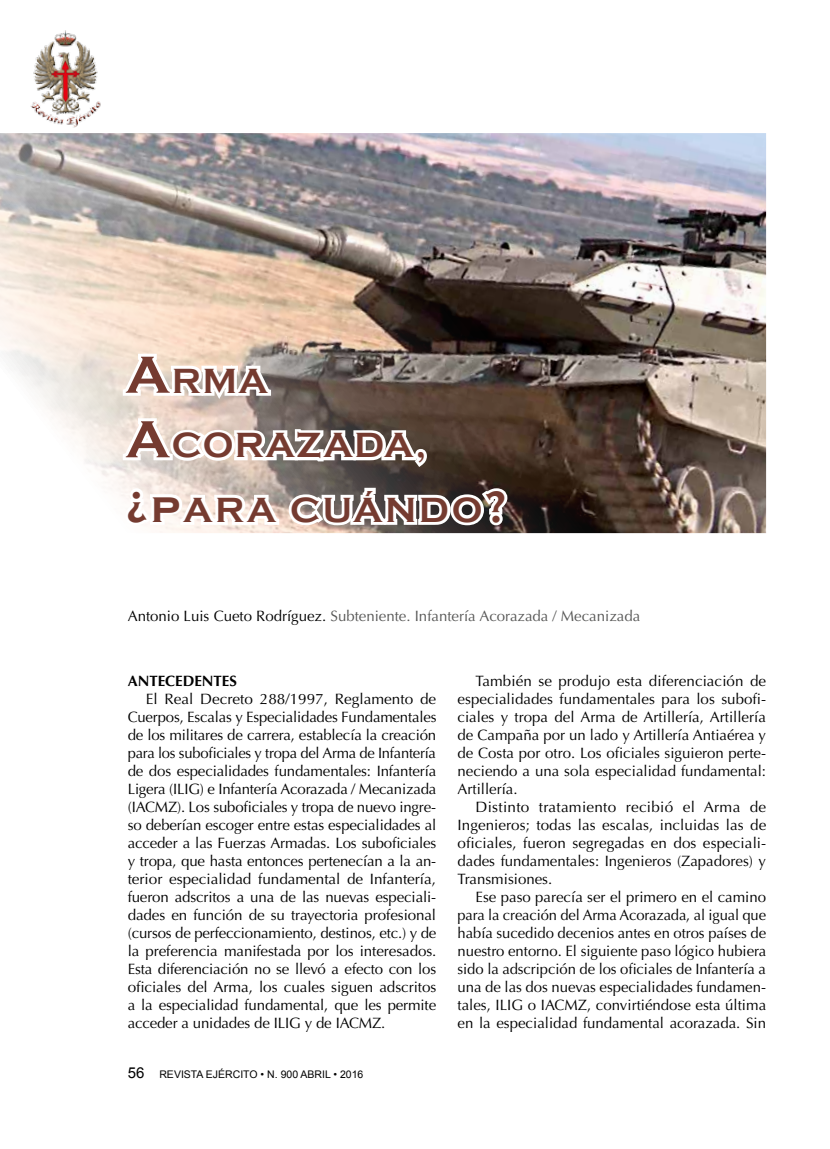
<style>
.page{position:relative;width:830px;height:1149px;background:#fff}
.page>*{position:absolute;margin:0;border:0;box-sizing:border-box;transform-origin:0 0}
.t1{font:700 36px/64.5px "Copperplate Gothic";letter-spacing:.04em;color:#753b30}
.t2{font:15px/18px "Optima LT Std";color:#000;text-align:justify}
.t3{font:15px "Optima LT Std";color:#575756}
.t4{font:700 15px "Optima LT Std";color:#000}
.t5{font:10.5px "Arial";color:#000}
.s1{font-size:54px}
.s2{font-size:45px}
.s3{color:#000}
.s4{font-size:15px}
</style>
<div class="page">
<img style="left:30px;top:30px;width:71px;height:98px">
<img style="left:0;top:133px;width:765px;height:400px">
<svg style="left:118px;top:350px;width:156px;height:55px"></svg>
<svg style="left:118px;top:415px;width:394px;height:115px"></svg>
<h1 class="t1" style="left:125px;top:349px;width:383px"><span class="s1">A</span>RMA<br><span class="s1">A</span>CORAZADA, <span class="s2">¿p</span>ARA CUÁNDO<span class="s2">?</span></h1>
<p class="t3" style="left:128px;top:606px;width:513px"><span class="s3">Antonio Luis Cueto Rodríguez.</span> Subteniente. Infantería Acorazada / Mecanizada</p>
<p class="t4" style="left:128px;top:672px;width:111px">ANTECEDENTES</p>
<p class="t2" style="left:128px;top:690px;width:310px;text-indent:18px">El Real Decreto 288/1997, Reglamento de Cuerpos, Escalas y Especialidades Fundamentales de los militares de carrera, establecía la creación para los suboficiales y tropa del Arma de Infantería de dos especialidades fundamentales: Infantería Ligera (ILIG) e Infantería Acorazada / Mecanizada (IACMZ). Los suboficiales y tropa de nuevo ingre&shy;so deberían escoger entre estas especialidades al acceder a las Fuerzas Armadas. Los suboficiales y tropa, que hasta entonces pertenecían a la an&shy;terior especialidad fundamental de Infantería, fueron adscritos a una de las nuevas especiali&shy;dades en función de su trayectoria profesional (cursos de perfeccionamiento, destinos, etc.) y de la preferencia manifestada por los interesados.<br>Esta diferenciación no se llevó a efecto con los oficiales del Arma, los cuales siguen adscritos a la especialidad fundamental, que les permite acceder a unidades de ILIG y de IACMZ.</p>
<p class="t5" style="left:128px;top:1066px;width:237px"><span class="s4">56</span> REVISTA EJÉRCITO • N. 900 ABRIL • 2016</p>
<p class="t2" style="left:457px;top:672px;width:310px;text-indent:18px">También se produjo esta diferenciación de especialidades fundamentales para los subofi&shy;ciales y tropa del Arma de Artillería, Artillería de Campaña por un lado y Artillería Antiaérea y de Costa por otro. Los oficiales siguieron perte&shy;neciendo a una sola especialidad fundamental:<br>Artillería.</p>
<p class="t2" style="left:457px;top:798px;width:310px;text-indent:18px">Distinto tratamiento recibió el Arma de Ingenieros; todas las escalas, incluidas las de oficiales, fueron segregadas en dos especiali&shy;dades fundamentales: Ingenieros (Zapadores) y Transmisiones.</p>
<p class="t2" style="left:457px;top:888px;width:310px;text-indent:18px">Ese paso parecía ser el primero en el camino para la creación del Arma Acorazada, al igual que había sucedido decenios antes en otros países de nuestro entorno. El siguiente paso lógico hubiera sido la adscripción de los oficiales de Infantería a una de las dos nuevas especialidades fundamen&shy;tales, ILIG o IACMZ, convirtiéndose esta última en la especialidad fundamental acorazada. Sin</p>
</div>
